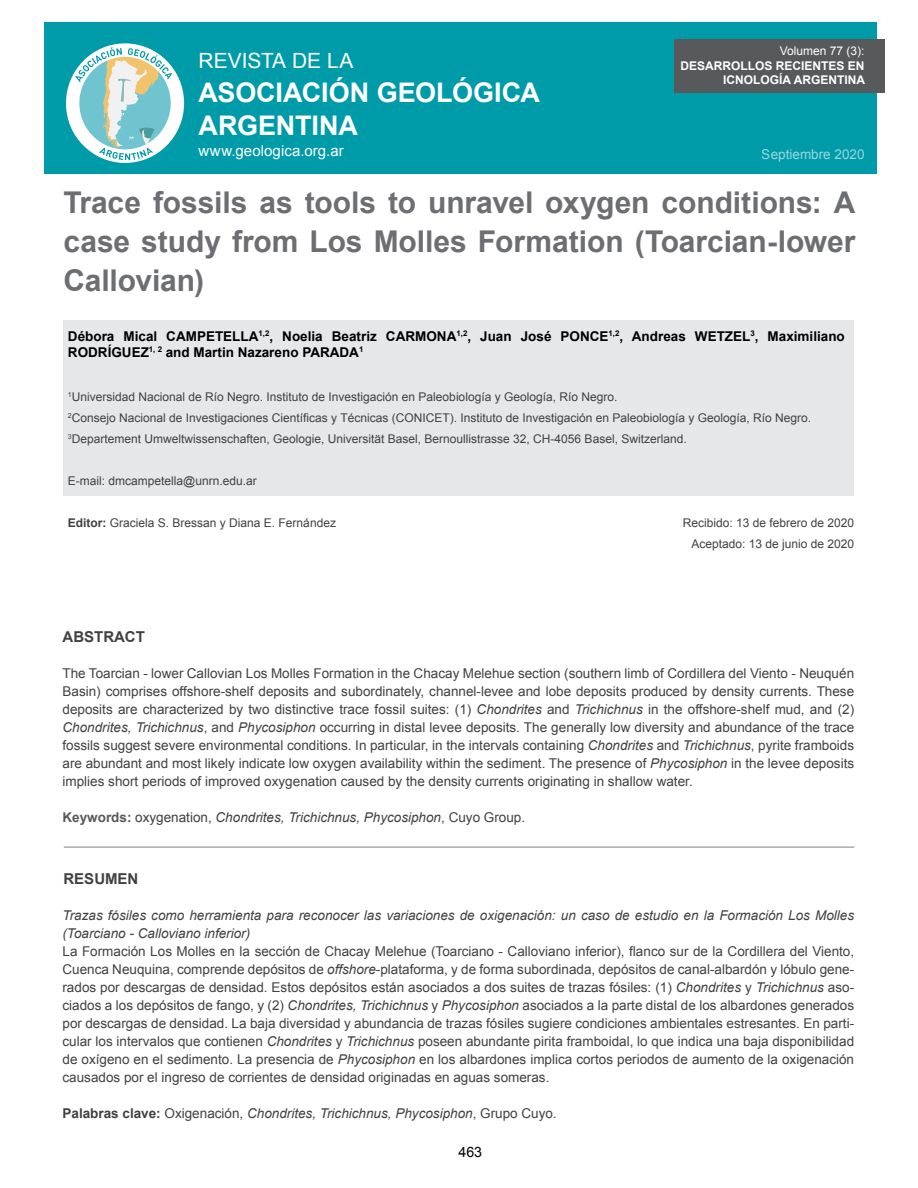
<style>
.page{position:relative;width:918px;height:1188px;background:#fff}
.page>*{position:absolute;margin:0;border:0;box-sizing:border-box;transform-origin:0 0}
.titulos_18_bold{font:700 30px/39px "Arial";color:#6d6e71;text-align:justify}
.t1{font:700 27px/33px "Arial";letter-spacing:-.005em;color:#fff}
.t2{font:21px "Arial";color:#fff}
.t3{font:15px "Arial";letter-spacing:.005em;color:#fff}
.autores_cuerpo_9_reg{font:700 15px "Arial";color:#414042}
.palabras_clave{font:700 15px "Arial";color:#414042}
.textos_san_serif{font:14.25px "Arial";color:#000}
.textos_abstract{font:13.5px/18px "Arial";color:#414042;text-align:justify}
.textos_abstract-2{font:italic 13.5px/18px "Arial";color:#414042}
.titulos_18_bold-2{font:700 13.5px/16.2px "Arial";color:#000}
.t4{font:13.5px "Arial";color:#fff}
.autores_cuerpo_9_reg-2{font:12px "Arial";color:#414042}
.t5{font:700 12px/14.4px "Arial";color:#fff;text-align:right}
.t6{font:12px "Arial";color:#fff}
.s1{font-weight:700}
.s2{font-style:italic}
.s3{font-weight:700;font-style:normal;color:#58595b}
.s4{font-style:normal}
.s5{font-weight:700;font-style:normal}
</style>
<div class="page">
<div style="left:44px;top:22px;width:833px;height:152px;background:#009ba9"></div>
<div style="left:674px;top:39px;width:211px;height:53px;background:#58595b"></div>
<svg style="left:66px;top:43px;width:118px;height:120px"></svg>
<div style="left:63px;top:320px;width:791px;height:176px;background:#e6e7e8"></div>
<hr style="left:64px;top:847px;width:790px;height:1px;background:#7e8083">
<p class="t6" style="left:780px;top:43px;width:86px">Volumen 77 (3):</p>
<p class="t5" style="left:681px;top:59px;width:186px">DESARROLLOS RECIENTES EN<br>ICNOLOGÍA ARGENTINA</p>
<h3 class="t2" style="left:199px;top:47px;width:156px">REVISTA DE LA</h3>
<h2 class="t1" style="left:199px;top:77px;width:343px">ASOCIACIÓN GEOLÓGICA<br>ARGENTINA</h2>
<p class="t3" style="left:199px;top:141px;width:147px">www.geologica.org.ar</p>
<p class="t4" style="left:762px;top:145px;width:104px">Septiembre 2020</p>
<p class="titulos_18_bold" style="left:64px;top:184px;width:793px">Trace fossils as tools to unravel oxygen conditions: A case study from Los Molles Formation (Toarcian-lower Callovian)</p>
<p class="titulos_18_bold-2" style="left:68px;top:328px;width:778px">Débora Mical CAMPETELLA<sup>1,2</sup>, Noelia Beatriz CARMONA<sup>1,2</sup>, Juan José PONCE<sup>1,2</sup>, Andreas WETZEL<sup>3</sup>, Maximiliano<br>RODRÍGUEZ<sup>1,</sup> <sup>2</sup> and Martin Nazareno PARADA<sup>1</sup></p>
<p class="autores_cuerpo_9_reg-2" style="left:68px;top:388px;width:551px"><sup>1</sup>Universidad Nacional de Río Negro. Instituto de Investigación en Paleobiología y Geología, Río Negro.</p>
<p class="autores_cuerpo_9_reg-2" style="left:68px;top:409px;width:745px"><sup>2</sup>Consejo Nacional de Investigaciones Científicas y Técnicas (CONICET). Instituto de Investigación en Paleobiología y Geología, Río Negro.</p>
<p class="autores_cuerpo_9_reg-2" style="left:68px;top:430px;width:620px"><sup>3</sup>Departement Umweltwissenschaften, Geologie, Universität Basel, Bernoullistrasse 32, CH-4056 Basel, Switzerland.</p>
<p class="autores_cuerpo_9_reg-2" style="left:68px;top:472px;width:190px">E-mail: dmcampetella@unrn.edu.ar</p>
<p class="autores_cuerpo_9_reg-2" style="left:68px;top:514px;width:270px"><span class="s1">Editor:</span> Graciela S. Bressan y Diana E. Fernández</p>
<p class="autores_cuerpo_9_reg-2" style="left:683px;top:514px;width:173px">Recibido: 13 de febrero de 2020</p>
<p class="autores_cuerpo_9_reg-2" style="left:691px;top:535px;width:164px">Aceptado: 13 de junio de 2020</p>
<p class="autores_cuerpo_9_reg" style="left:63px;top:627px;width:84px">ABSTRACT</p>
<p class="textos_abstract" style="left:63px;top:664px;width:793px">The Toarcian - lower Callovian Los Molles Formation in the Chacay Melehue section (southern limb of Cordillera del Viento - Neuquén Basin) comprises offshore-shelf deposits and subordinately, channel-levee and lobe deposits produced by density currents. These deposits are characterized by two distinctive trace fossil suites: (1) <span class="s2">Chondrites</span> and <span class="s2">Trichichnus</span> in the offshore-shelf mud, and (2)<br><span class="s2">Chondrites, Trichichnus</span>, and <span class="s2">Phycosiphon</span> occurring in distal levee deposits. The generally low diversity and abundance of the trace fossils suggest severe environmental conditions. In particular, in the intervals containing <span class="s2">Chondrites</span> and <span class="s2">Trichichnus</span>, pyrite framboids are abundant and most likely indicate low oxygen availability within the sediment. The presence of <span class="s2">Phycosiphon</span> in the levee deposits implies short periods of improved oxygenation caused by the density currents originating in shallow water.</p>
<p class="textos_abstract-2" style="left:63px;top:808px;width:464px"><span class="s3">Keywords:</span> <span class="s4">oxygenation,</span> Chondrites, Trichichnus, Phycosiphon<span class="s4">, Cuyo Group.</span></p>
<p class="palabras_clave" style="left:63px;top:868px;width:77px">RESUMEN</p>
<p class="textos_abstract-2" style="left:63px;top:906px;width:793px">Trazas fósiles como herramienta para reconocer las variaciones de oxigenación: un caso de estudio en la Formación Los Molles (Toarciano - Calloviano inferior)</p>
<p class="textos_abstract" style="left:63px;top:942px;width:793px">La Formación Los Molles en la sección de Chacay Melehue (Toarciano - Calloviano inferior), flanco sur de la Cordillera del Viento, Cuenca Neuquina, comprende depósitos de <span class="s2">offshore</span>-plataforma, y de forma subordinada, depósitos de canal-albardón y lóbulo gene&shy;rados por descargas de densidad. Estos depósitos están asociados a dos suites de trazas fósiles: (1) <span class="s2">Chondrites</span> y <span class="s2">Trichichnus</span> aso&shy;ciados a los depósitos de fango, y (2) <span class="s2">Chondrites, Trichichnus</span> y <span class="s2">Phycosiphon</span> asociados a la parte distal de los albardones generados por descargas de densidad. La baja diversidad y abundancia de trazas fósiles sugiere condiciones ambientales estresantes. En parti&shy;cular los intervalos que contienen <span class="s2">Chondrites</span> y <span class="s2">Trichichnus</span> poseen abundante pirita framboidal, lo que indica una baja disponibilidad de oxígeno en el sedimento. La presencia de <span class="s2">Phycosiphon</span> en los albardones implica cortos periodos de aumento de la oxigenación causados por el ingreso de corrientes de densidad originadas en aguas someras.</p>
<p class="textos_abstract-2" style="left:63px;top:1104px;width:496px"><span class="s5">Palabras clave:</span> <span class="s4">Oxigenación,</span> Chondrites, Trichichnus, Phycosiphon<span class="s4">, Grupo Cuyo</span>.</p>
<p class="textos_san_serif" style="left:458px;top:1142px;width:25px">463</p>
</div>
